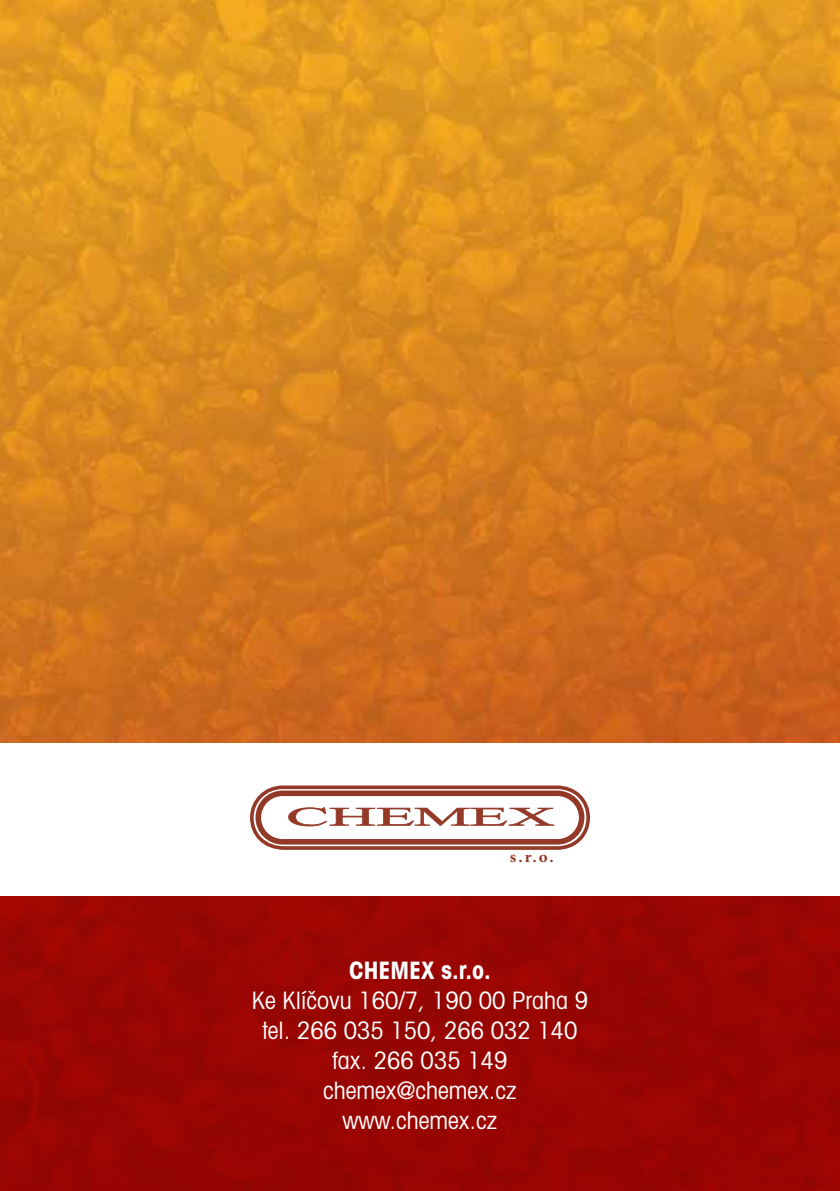
<style>
.page{position:relative;width:840px;height:1191px;background:#fff}
.page>*{position:absolute;margin:0;border:0;box-sizing:border-box;transform-origin:0 0}
.t1{font:condensed 24px/30px "Avant Garde CE";color:#fff;text-align:center}
.t2{font:700 condensed 24px "Avant Garde CE";color:#fff}
.t3{font:700 16px "Minion Pro";color:#943927;scale:1.06 1}
</style>
<div class="page">
<div style="left:0;top:896px;width:839px;height:295px;background:#980602"></div>
<img style="left:0;top:0;width:839px;height:743px">
<svg style="left:250px;top:785px;width:339px;height:65px"></svg>
<p class="t3" style="left:509px;top:845px;width:43px">s.r.o.</p>
<p class="t2" style="left:349px;top:956px;width:143px">CHEMEX s.r.o.</p>
<p class="t1" style="left:251px;top:985px;width:338px">Ke Klíčovu 160/7, 190 00 Praha 9 tel. 266 035 150, 266 032 140 fax. 266 035 149 chemex@chemex.cz www.chemex.cz</p>
</div>
